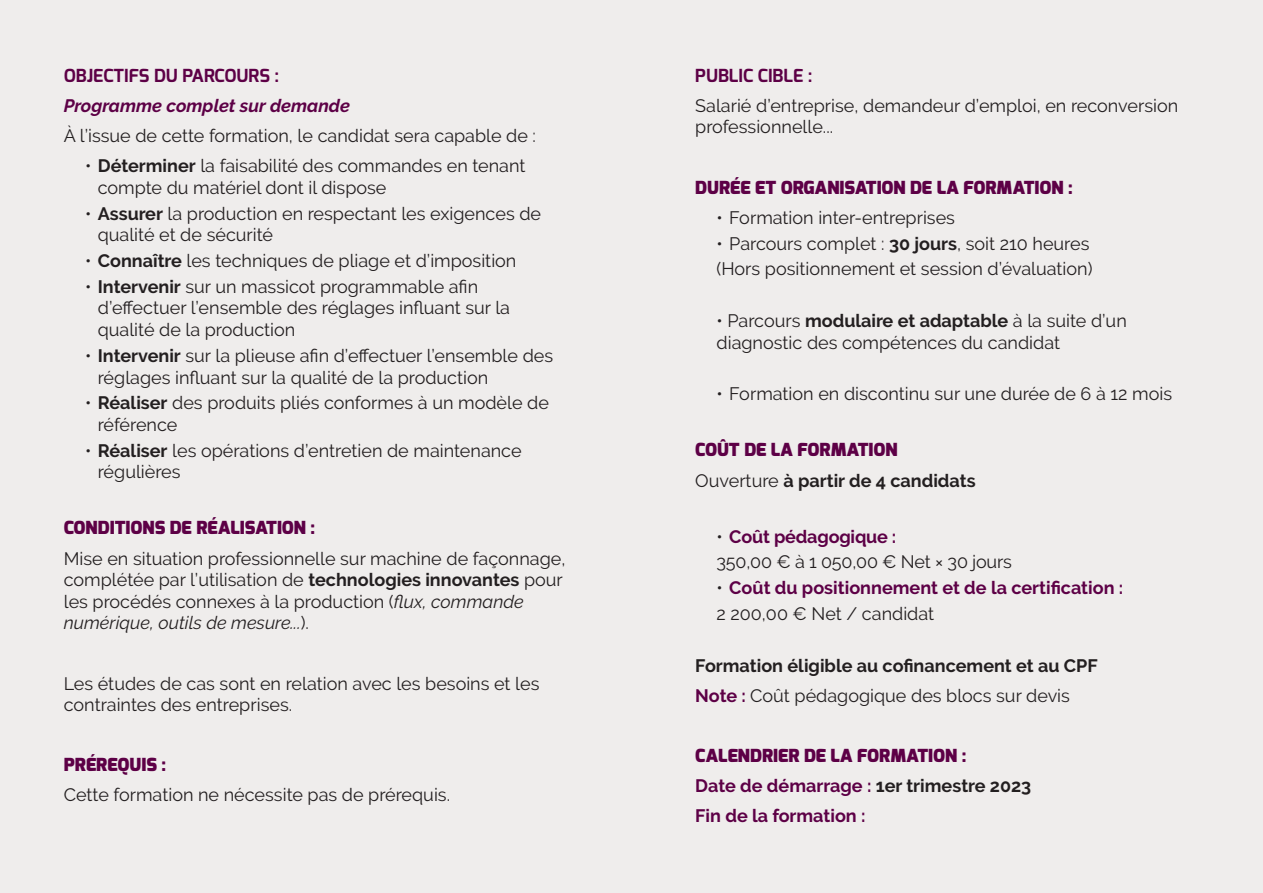
<style>
.page{position:relative;width:1263px;height:893px;background:#efedec}
.page>*{position:absolute;margin:0;border:0;box-sizing:border-box;transform-origin:0 0}
.t1{font:18px/21.6px "Raleway";color:#231f20}
.t2{font:700 18px/25.8px "Raleway";color:#5d0046}
.t3{font:900 18px "Exo";color:#5d0046}
.t4{font:700 18px/30.2px "Raleway";color:#231f20}
.t5{font:700 18px "Exo";color:#5d0046}
.t6{font:italic 700 18px "Raleway";color:#5d0046}
.s1{font-weight:700}
.s2{font-style:italic}
.s3{font-weight:400}
.s4{font-weight:700;color:#5d0046}
.s5{font-weight:400;color:#231f20}
.s6{color:#5d0046}
.s7{color:#231f20}
</style>
<div class="page">
<p class="t5" style="left:64px;top:64px;width:217px">OBJECTIFS DU PARCOURS :</p>
<p class="t6" style="left:64px;top:95px;width:288px">Programme complet sur demande</p>
<p class="t1" style="left:64px;top:125px;width:474px">À l’issue de cette formation, le candidat sera capable de :</p>
<p class="t1" style="left:98px;top:155px;width:429px;text-indent:-13px">• <span class="s1">Déterminer</span> la faisabilité des commandes en tenant compte du matériel dont il dispose</p>
<p class="t1" style="left:98px;top:202px;width:445px;text-indent:-13px">• <span class="s1">Assurer</span> la production en respectant les exigences de qualité et de sécurité</p>
<p class="t1" style="left:85px;top:250px;width:433px">• <span class="s1">Connaître</span> les techniques de pliage et d’imposition</p>
<p class="t1" style="left:98px;top:276px;width:414px;text-indent:-13px">• <span class="s1">Intervenir</span> sur un massicot programmable afin d’effectuer l’ensemble des réglages influant sur la qualité de la production</p>
<p class="t1" style="left:98px;top:345px;width:457px;text-indent:-13px">• <span class="s1">Intervenir</span> sur la plieuse afin d’effectuer l’ensemble des réglages influant sur la qualité de la production</p>
<p class="t1" style="left:98px;top:392px;width:453px;text-indent:-13px">• <span class="s1">Réaliser</span> des produits pliés conformes à un modèle de référence</p>
<p class="t1" style="left:98px;top:440px;width:425px;text-indent:-13px">• <span class="s1">Réaliser</span> les opérations d’entretien de maintenance régulières</p>
<p class="t3" style="left:64px;top:516px;width:253px">CONDITIONS DE RÉALISATION :</p>
<p class="t1" style="left:64px;top:547px;width:503px">Mise en situation professionnelle sur machine de façonnage, complétée par l’utilisation de <span class="s1">technologies innovantes</span> pour les procédés connexes à la production (<span class="s2">flux, commande numérique, outils de mesure...</span>).</p>
<p class="t1" style="left:64px;top:672px;width:477px">Les études de cas sont en relation avec les besoins et les contraintes des entreprises.</p>
<p class="t3" style="left:64px;top:753px;width:104px">PRÉREQUIS :</p>
<p class="t1" style="left:64px;top:784px;width:388px">Cette formation ne nécessite pas de prérequis.</p>
<p class="t5" style="left:695px;top:64px;width:119px">PUBLIC CIBLE :</p>
<p class="t1" style="left:695px;top:95px;width:484px">Salarié d’entreprise, demandeur d’emploi, en reconversion professionnelle...</p>
<p class="t3" style="left:695px;top:176px;width:379px">DURÉE ET ORGANISATION DE LA FORMATION :</p>
<p class="t1" style="left:716px;top:207px;width:240px">• Formation inter-entreprises</p>
<p class="t1" style="left:716px;top:230px;width:378px;line-height:25.8px">• Parcours complet : <span class="s1">30 jours</span>, soit 210 heures (Hors positionnement et session d’évaluation)</p>
<p class="t1" style="left:716px;top:310px;width:412px">• Parcours <span class="s1">modulaire et adaptable</span> à la suite d’un diagnostic des compétences du candidat</p>
<p class="t1" style="left:716px;top:383px;width:457px">• Formation en discontinu sur une durée de 6 à 12 mois</p>
<p class="t3" style="left:695px;top:438px;width:204px">COÛT DE LA FORMATION</p>
<p class="t4" style="left:695px;top:465px;width:282px"><span class="s3">Ouverture</span> à partir de 4 candidats</p>
<p class="t1" style="left:716px;top:523px;width:297px;line-height:25.8px">• <span class="s4">Coût pédagogique :<br></span>350,00 € à 1 050,00 € Net × 30 jours</p>
<p class="t2" style="left:716px;top:575px;width:408px"><span class="s5">•</span> Coût du positionnement et de la certification :<br><span class="s5">2 200,00 € Net / candidat</span></p>
<p class="t4" style="left:695px;top:650px;width:404px">Formation éligible au cofinancement et au CPF<br><span class="s6">Note :</span> <span class="s3">Coût pédagogique des blocs sur devis</span></p>
<p class="t3" style="left:695px;top:744px;width:273px">CALENDRIER DE LA FORMATION :</p>
<p class="t2" style="left:695px;top:771px;width:337px;line-height:30.2px">Date de démarrage : <span class="s7">1er trimestre 2023<br></span>Fin de la formation :</p>
</div>
